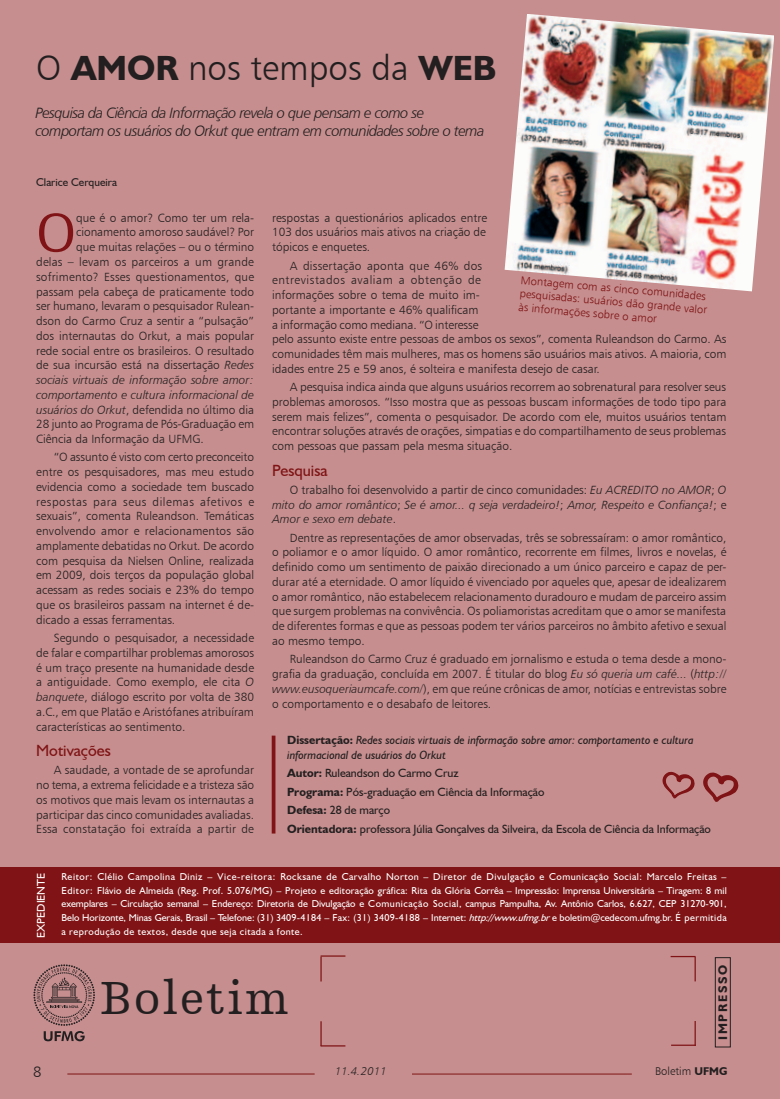
<style>
.page{position:relative;width:780px;height:1099px;background:#fff}
.page>*{position:absolute;margin:0;border:0;box-sizing:border-box;transform-origin:0 0}
.t1{font:57.12px "Humanist Slabserif 712 BT";color:#7f1315}
.t2{font:48.75px "Humanist Slabserif 712 BT";letter-spacing:.05em;color:#231f20}
.t3{font:35px "Humanist 777 BT Light B";color:#231f20}
.t4{font:16.25px "Humanist 521 BT";color:#7f1315}
.t5{font:15px/18px "Humanist 777 BT Light Italic B";letter-spacing:-.04em;color:#231f20}
.t6{font:15px "Humanist 777 BT Light B";color:#231f20}
.t7{font:700 12.5px "Humanist 521 BT";letter-spacing:.14em;color:#231f20}
.t8{font:11.88px/14.8px "Humanist 777 BT Light B";color:#231f20;text-align:justify}
.t9{font:11.88px/14.8px "Humanist 777 BT Light Italic B";color:#231f20}
.t10{font:11.88px/18.5px "Humanist 521 BT";color:#231f20}
.t11{font:italic 11.88px/15px "Humanist 521 BT";color:#231f20}
.t12{font:11.25px/13.5px "Humanist 777 BT Light B";color:#7f1315}
.t13{font:11.25px "Humanist 521 BT";color:#231f20}
.t14{font:11.25px "Humanist 777 BT Light B";color:#231f20}
.t15{font:11.25px "Humanist 521 BT";color:#fff}
.t16{font:11.25px "Humanist 777 BT Light Italic B";letter-spacing:.015em;color:#231f20}
.t17{font:10px/13.6px "Humanist 521 BT";letter-spacing:.045em;color:#fff;text-align:justify}
.s1{font-family:"Humanist 521 BT";font-weight:700}
.s2{font-family:"Humanist 777 BT Light Italic B"}
.s3{font-family:"Humanist 777 BT Light B"}
.s4{font-weight:700;font-style:normal}
.s5{font-weight:700}
.s6{font-style:italic}
</style>
<div class="page">
<div style="left:0;top:0;width:780px;height:1098px;background:#c68e8e"></div>
<svg style="left:671px;top:1021px;width:25px;height:24px"></svg>
<svg style="left:694px;top:957px;width:1px;height:24px"></svg>
<hr style="left:670px;top:955px;width:25px;height:2px;background:#7f1315">
<svg style="left:320px;top:1021px;width:25px;height:25px"></svg>
<svg style="left:320px;top:955px;width:25px;height:26px"></svg>
<div style="left:714px;top:957px;width:16px;height:90px;border:1px solid #231f20"></div>
<div style="left:0;top:867px;width:780px;height:76px;background:#7f1315"></div>
<svg style="left:33px;top:964px;width:62px;height:77px"></svg>
<hr style="left:67px;top:1073px;width:247px;height:1px;background:#7f1315">
<hr style="left:412px;top:1073px;width:219px;height:1px;background:#7f1315">
<img style="left:504px;top:14px;width:270px;height:277px">
<hr style="left:272px;top:735px;width:3px;height:98px;background:#7f1315">
<svg style="left:662px;top:771px;width:33px;height:28px"></svg>
<svg style="left:703px;top:772px;width:36px;height:30px"></svg>
<h3 class="t3" style="left:36px;top:46px;width:462px">O <span class="s1">AMOR</span> nos tempos da <span class="s1">WEB</span></h3>
<p class="t5" style="left:35px;top:103px;width:450px">Pesquisa da Ciência da Informação revela o que pensam e como se comportam os usuários do Orkut que entram em comunidades sobre o tema</p>
<p class="t13" style="left:36px;top:175px;width:82px">Clarice Cerqueira</p>
<p class="t8" style="left:272px;top:210px;width:216px">respostas a questionários aplicados entre 103 dos usuários mais ativos na criação de tópicos e enquetes.</p>
<p class="t8" style="left:272px;top:258px;width:456px;text-align:left;text-indent:18px">A dissertação aponta que 46% dos<br>entrevistados avaliam a obtenção de<br>informações sobre o tema de muito im-<br>portante a importante e 46% qualificam<br>a informação como mediana. “O interesse<br>pelo assunto existe entre pessoas de ambos os sexos”, comenta Ruleandson do Carmo. As comunidades têm mais mulheres, mas os homens são usuários mais ativos. A maioria, com idades entre 25 e 59 anos, é solteira e manifesta desejo de casar.</p>
<p class="t8" style="left:272px;top:379px;width:455px;text-indent:18px">A pesquisa indica ainda que alguns usuários recorrem ao sobrenatural para resolver seus problemas amorosos. “Isso mostra que as pessoas buscam informações de todo tipo para serem mais felizes”, comenta o pesquisador. De acordo com ele, muitos usuários tentam encontrar soluções através de orações, simpatias e do compartilhamento de seus problemas com pessoas que passam pela mesma situação.</p>
<h3 class="t4" style="left:272px;top:460px;width:57px">Pesquisa</h3>
<p class="t8" style="left:290px;top:482px;width:438px">O trabalho foi desenvolvido a partir de cinco comunidades: <span class="s2">Eu ACREDITO no AMOR</span>; <span class="s2">O</span></p>
<p class="t9" style="left:272px;top:497px;width:456px">mito do amor romântico<span class="s3">;</span> Se é amor... q seja verdadeiro!<span class="s3">;</span> Amor, Respeito e Confiança!<span class="s3">; e<br></span>Amor e sexo em debate<span class="s3">.</span></p>
<p class="t8" style="left:272px;top:530px;width:456px;text-indent:18px">Dentre as representações de amor observadas, três se sobressaíram: o amor romântico, o poliamor e o amor líquido. O amor romântico, recorrente em filmes, livros e novelas, é definido como um sentimento de paixão direcionado a um único parceiro e capaz de per&shy;durar até a eternidade. O amor líquido é vivenciado por aqueles que, apesar de idealizarem o amor romântico, não estabelecem relacionamento duradouro e mudam de parceiro assim que surgem problemas na convivência. Os poliamoristas acreditam que o amor se manifesta de diferentes formas e que as pessoas podem ter vários parceiros no âmbito afetivo e sexual ao mesmo tempo.</p>
<p class="t8" style="left:272px;top:651px;width:456px;text-indent:18px">Ruleandson do Carmo Cruz é graduado em jornalismo e estuda o tema desde a mono&shy;grafia da graduação, concluída em 2007. É titular do blog <span class="s2">Eu só queria um café...</span> (<span class="s2">http:// www.eusoqueriaumcafe.com/</span>), em que reúne crônicas de amor, notícias e entrevistas sobre o comportamento e o desabafo de leitores.</p>
<p class="t11" style="left:287px;top:732px;width:408px"><span class="s4">Dissertação:</span> Redes sociais virtuais de informação sobre amor: comportamento e cultura informacional de usuários do Orkut</p>
<p class="t10" style="left:287px;top:763px;width:425px"><span class="s5">Autor:</span> Ruleandson do Carmo Cruz<br><span class="s5">Programa:</span> Pós-graduação em Ciência da Informação<br><span class="s5">Defesa:</span> 28 de março<br><span class="s5">Orientadora:</span> professora Júlia Gonçalves da Silveira, da Escola de Ciência da Informação</p>
<p class="t8" style="left:36px;top:210px;width:219px;text-align:right">que é o amor? Como ter um rela&shy;cionamento amoroso saudável? Por<br>que muitas relações – ou o término<br>delas – levam os parceiros a um grande sofrimento? Esses questionamentos, que passam pela cabeça de praticamente todo ser humano, levaram o pesquisador Rulean&shy;dson do Carmo Cruz a sentir a “pulsação” dos internautas do Orkut, a mais popular rede social entre os brasileiros. O resultado de sua incursão está na dissertação <span class="s2">Redes</span></p>
<p class="t9" style="left:36px;top:372px;width:219px">sociais virtuais de informação sobre amor: comportamento e cultura informacional de</p>
<p class="t8" style="left:36px;top:402px;width:219px"><span class="s2">usuários do Orkut</span>, defendida no último dia 28 junto ao Programa de Pós-Graduação em Ciência da Informação da UFMG.</p>
<p class="t8" style="left:36px;top:449px;width:219px;text-indent:18px">“O assunto é visto com certo preconceito entre os pesquisadores, mas meu estudo evidencia como a sociedade tem buscado respostas para seus dilemas afetivos e sexuais”, comenta Ruleandson. Temáticas envolvendo amor e relacionamentos são amplamente debatidas no Orkut. De acordo com pesquisa da Nielsen Online, realizada em 2009, dois terços da população global acessam as redes sociais e 23% do tempo que os brasileiros passam na internet é de&shy;dicado a essas ferramentas.</p>
<p class="t8" style="left:36px;top:630px;width:219px;text-indent:18px">Segundo o pesquisador, a necessidade de falar e compartilhar problemas amorosos é um traço presente na humanidade desde a antiguidade. Como exemplo, ele cita <span class="s2">O banquete</span>, diálogo escrito por volta de 380 a.C., em que Platão e Aristófanes atribuíram características ao sentimento.</p>
<h3 class="t4" style="left:36px;top:740px;width:76px">Motivações</h3>
<p class="t8" style="left:36px;top:762px;width:219px;text-indent:18px">A saudade, a vontade de se aprofundar no tema, a extrema felicidade e a tristeza são os motivos que mais levam os internautas a participar das cinco comunidades avaliadas.<br>Essa constatação foi extraída a partir de</p>
<h1 class="t1" style="left:36px;top:198px;width:41px">O</h1>
<p class="t12" style="left:521px;top:273px;width:190px;rotate:5deg">Montagem com as cinco comunidades pesquisadas: usuários dão grande valor às informações sobre o amor</p>
<p class="t15" style="left:34px;top:938px;width:67px;rotate:-90deg">EXPEDIENTE</p>
<p class="t17" style="left:61px;top:869px;width:666px">Reitor: Clélio Campolina Diniz – Vice-reitora: Rocksane de Carvalho Norton – Diretor de Divulgação e Comunicação Social: Marcelo Freitas – Editor: Flávio de Almeida (Reg. Prof. 5.076/MG) – Projeto e editoração gráfica: Rita da Glória Corrêa – Impressão: Imprensa Universitária – Tiragem: 8 mil exemplares – Circulação semanal – Endereço: Diretoria de Divulgação e Comunicação Social, campus Pampulha, Av. Antônio Carlos, 6.627, CEP 31270-901, Belo Horizonte, Minas Gerais, Brasil – Telefone: (31) 3409-4184 – Fax: (31) 3409-4188 – Internet: <span class="s6">http://www.ufmg.br</span>e boletim@cedecom.ufmg.br. É permitida a reprodução de textos, desde que seja citada a fonte.</p>
<h2 class="t2" style="left:100px;top:968px;width:190px">Boletim</h2>
<p class="t7" style="left:715px;top:1039px;width:77px;rotate:-90deg">IMPRESSO</p>
<p class="t6" style="left:33px;top:1062px;width:10px">8</p>
<p class="t16" style="left:335px;top:1064px;width:53px">11.4.2011</p>
<p class="t14" style="left:655px;top:1064px;width:74px">Boletim <span class="s1">UFMG</span></p>
</div>
